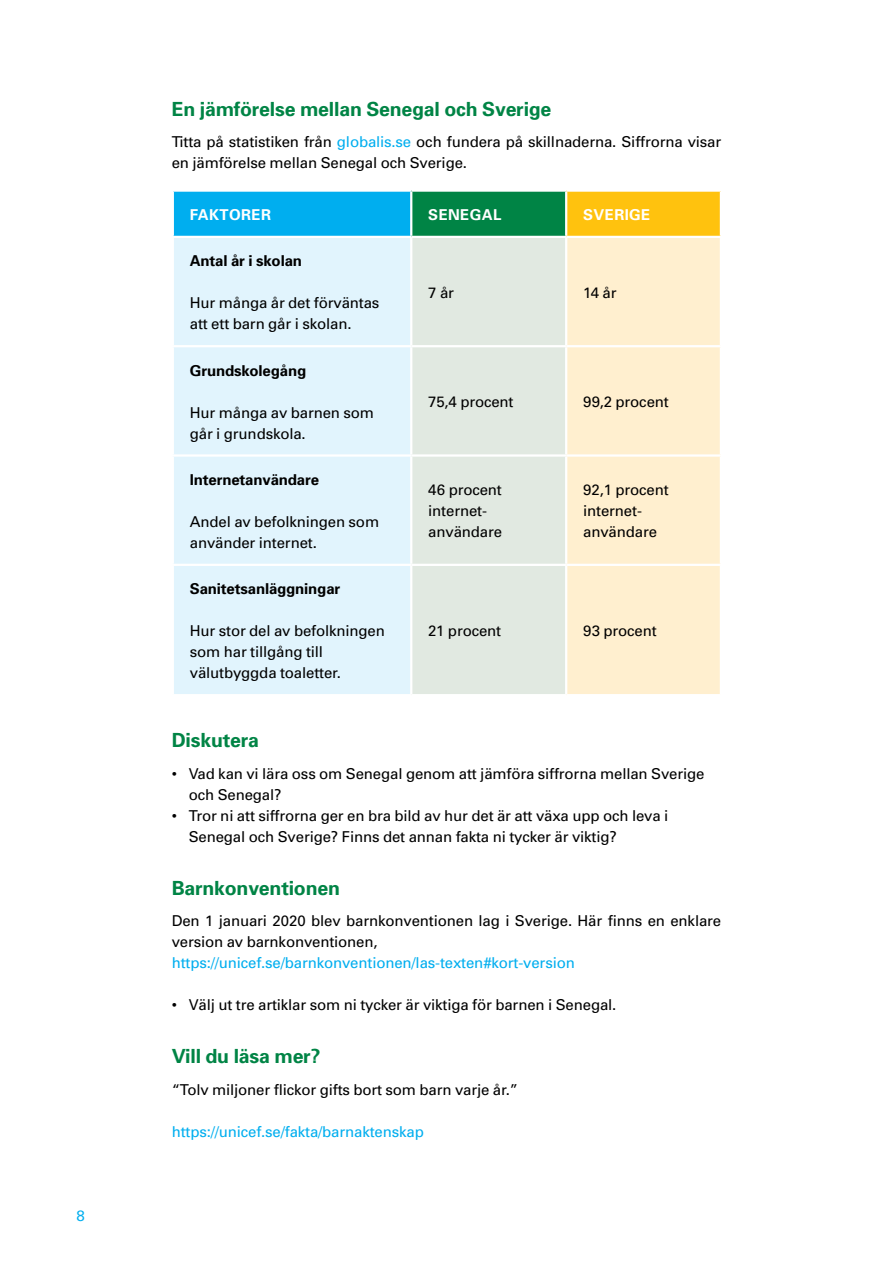
<style>
.page{position:relative;width:893px;height:1263px;background:#fff}
.page>*{position:absolute;margin:0;border:0;box-sizing:border-box;transform-origin:0 0}
.t1{font:700 19.5px "Univers";letter-spacing:-.01em;color:#008445}
.t2{font:15px/21px "Univers";letter-spacing:-.01em;color:#000}
.t3{font:15px "Univers";letter-spacing:-.01em;color:#00aeef}
.t4{font:700 15px "Univers";letter-spacing:-.01em;color:#000}
.t5{font:700 15px "Univers";letter-spacing:.025em;color:#fff}
.t6{font:15px "Univers LT Std";color:#000}
.s1{color:#00aeef}
.s2{font-family:"Univers LT Std"}
.s3{font-family:"Univers"}
</style>
<div class="page">
<div style="left:173px;top:191px;width:238px;height:46px;background:#00aeef"></div>
<div style="left:411px;top:191px;width:155px;height:46px;background:#008445"></div>
<div style="left:566px;top:191px;width:155px;height:46px;background:#ffc20e"></div>
<div style="left:174px;top:238px;width:236px;height:456px;background:#e1f4fd"></div>
<svg style="left:412px;top:238px;width:153px;height:456px;background:#e2e9e2"></svg>
<svg style="left:567px;top:238px;width:153px;height:456px;background:#ffefd0"></svg>
<hr style="left:172px;top:189px;width:239px;height:3px;background:#fff">
<hr style="left:172px;top:192px;width:2px;height:44px;background:#fff">
<hr style="left:411px;top:189px;width:155px;height:3px;background:#fff">
<hr style="left:410px;top:192px;width:2px;height:44px;background:#fff">
<hr style="left:566px;top:189px;width:156px;height:3px;background:#fff">
<hr style="left:565px;top:192px;width:2px;height:44px;background:#fff">
<hr style="left:720px;top:192px;width:2px;height:44px;background:#fff">
<hr style="left:172px;top:236px;width:239px;height:2px;background:#fff">
<hr style="left:411px;top:236px;width:155px;height:2px;background:#fff">
<hr style="left:566px;top:236px;width:156px;height:2px;background:#fff">
<hr style="left:172px;top:345px;width:239px;height:2px;background:#fff">
<hr style="left:411px;top:345px;width:155px;height:2px;background:#fff">
<hr style="left:566px;top:345px;width:156px;height:2px;background:#fff">
<hr style="left:172px;top:454px;width:239px;height:3px;background:#fff">
<hr style="left:411px;top:454px;width:155px;height:3px;background:#fff">
<hr style="left:566px;top:454px;width:156px;height:3px;background:#fff">
<hr style="left:172px;top:564px;width:239px;height:2px;background:#fff">
<hr style="left:411px;top:564px;width:155px;height:2px;background:#fff">
<hr style="left:566px;top:564px;width:156px;height:2px;background:#fff">
<p class="t3" style="left:77px;top:1206px;width:10px">8</p>
<h1 class="t1" style="left:172px;top:96px;width:381px">En jämförelse mellan Senegal och Sverige</h1>
<p class="t2" style="left:172px;top:131px;width:551px">Titta på statistiken från <span class="s1">globalis.se</span> och fundera på skillnaderna. Siffrorna visar en jämförelse mellan Senegal och Sverige.</p>
<p class="t5" style="left:190px;top:205px;width:83px">FAKTORER</p>
<p class="t5" style="left:428px;top:205px;width:75px">SENEGAL</p>
<p class="t5" style="left:583px;top:205px;width:69px">SVERIGE</p>
<p class="t4" style="left:190px;top:251px;width:114px">Antal år i skolan</p>
<p class="t2" style="left:190px;top:292px;width:191px">Hur många år det förväntas att ett barn går i skolan.</p>
<p class="t2" style="left:428px;top:281px;width:27px"><span class="s2">7</span> år</p>
<p class="t6" style="left:583px;top:283px;width:35px">14 <span class="s3">år</span></p>
<p class="t4" style="left:190px;top:360px;width:118px">Grundskolegång</p>
<p class="t2" style="left:190px;top:401px;width:186px">Hur många av barnen som går i grundskola.</p>
<p class="t4" style="left:190px;top:470px;width:131px">Internetanvändare</p>
<p class="t2" style="left:190px;top:511px;width:191px">Andel av befolkningen som använder internet.</p>
<p class="t2" style="left:428px;top:391px;width:87px"><span class="s2">75</span>,<span class="s2">4</span> procent</p>
<p class="t2" style="left:583px;top:391px;width:87px"><span class="s2">99</span>,<span class="s2">2</span> procent</p>
<p class="t2" style="left:428px;top:479px;width:75px"><span class="s2">46</span> procent internet&shy;användare</p>
<p class="t2" style="left:583px;top:479px;width:87px"><span class="s2">92</span>,<span class="s2">1</span> procent internet&shy;användare</p>
<p class="t4" style="left:190px;top:579px;width:152px">Sanitetsanläggningar</p>
<p class="t2" style="left:190px;top:620px;width:197px">Hur stor del av befolkningen som har tillgång till välutbyggda toaletter.</p>
<p class="t2" style="left:428px;top:620px;width:74px"><span class="s2">21</span> procent</p>
<p class="t2" style="left:583px;top:620px;width:75px"><span class="s2">93</span> procent</p>
<h1 class="t1" style="left:172px;top:728px;width:89px">Diskutera</h1>
<p class="t2" style="left:189px;top:763px;width:517px;text-indent:-17px">• Vad kan vi lära oss om Senegal genom att jämföra siffrorna mellan Sverige och Senegal?</p>
<p class="t2" style="left:189px;top:805px;width:481px;text-indent:-17px">• Tror ni att siffrorna ger en bra bild av hur det är att växa upp och leva i<br>Senegal och Sverige? Finns det annan fakta ni tycker är viktig?</p>
<h1 class="t1" style="left:172px;top:875px;width:170px">Barnkonventionen</h1>
<p class="t2" style="left:172px;top:910px;width:551px">Den <span class="s2">1</span> januari <span class="s2">2020</span> blev barnkonventionen lag i Sverige. Här finns en enklare version av barnkonventionen,</p>
<p class="t3" style="left:172px;top:954px;width:405px">https://unicef.se/barnkonventionen/las-texten#kort-version</p>
<p class="t2" style="left:172px;top:994px;width:446px">• Välj ut tre artiklar som ni tycker är viktiga för barnen i Senegal.</p>
<h1 class="t1" style="left:172px;top:1043px;width:150px">Vill du läsa mer?</h1>
<p class="t2" style="left:172px;top:1078px;width:348px">“Tolv miljoner flickor gifts bort som barn varje år.”</p>
<p class="t3" style="left:172px;top:1122px;width:254px">https://unicef.se/fakta/barnaktenskap</p>
</div>
